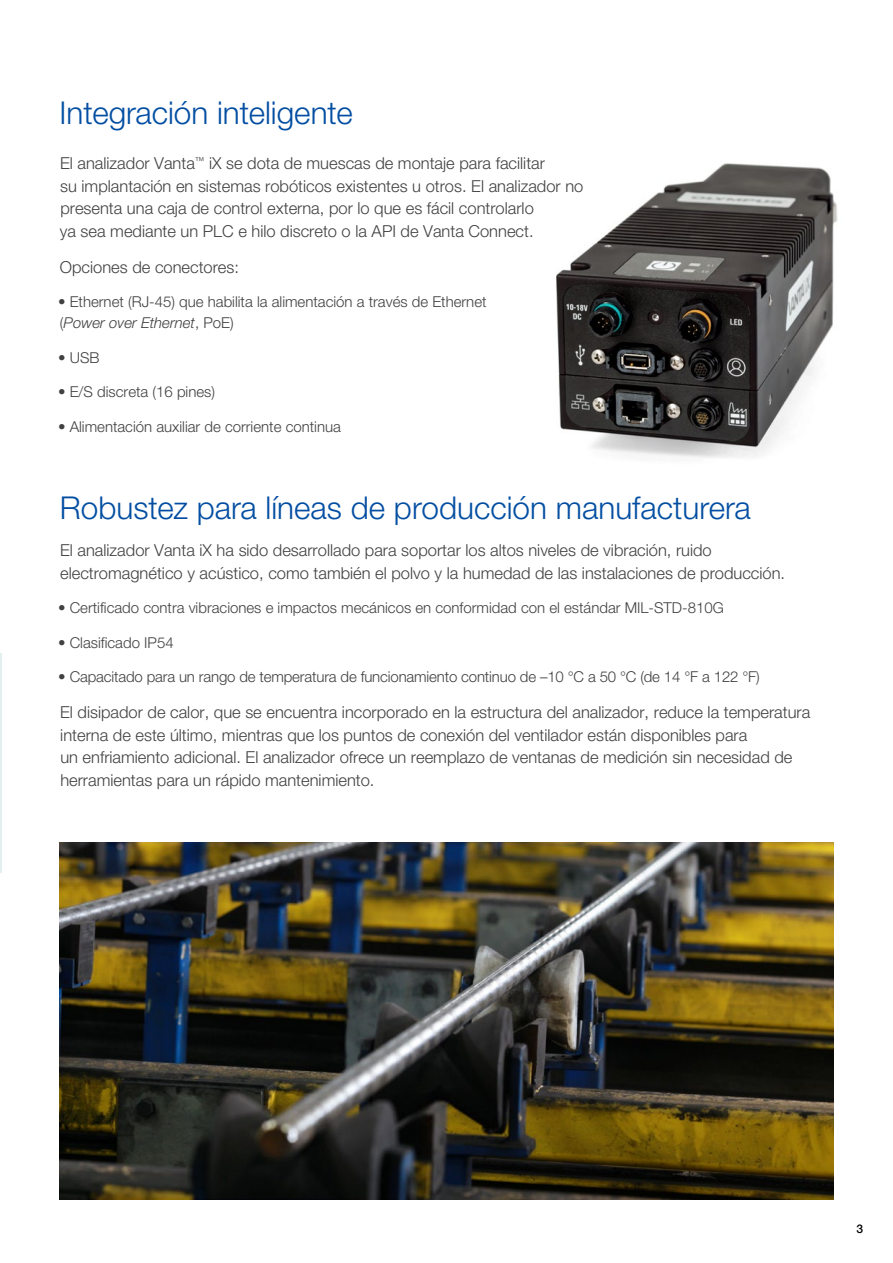
<style>
.page{position:relative;width:893px;height:1263px;background:#fff}
.page>*{position:absolute;margin:0;border:0;box-sizing:border-box;transform-origin:0 0}
.Title_1{font:300 31.5px "Helvetica Neue LTW1 G";color:#034ea2}
.Text{font:300 16.5px/22.5px "Helvetica Neue LTW1 G";color:#414042}
.Text-2{font:300 15px/21px "Helvetica Neue LTW1 G";color:#414042}
.t1{font:500 12px "Helvetica Neue LTW1 G";color:#000}
.s1{font-style:italic}
</style>
<div class="page">
<img style="left:556px;top:163px;width:282px;height:295px">
<img style="left:60px;top:843px;width:773px;height:356px">
<hr style="left:0;top:653px;width:1px;height:220px;background:#e3eeef">
<p class="Title_1" style="left:60px;top:93px;width:295px">Integración inteligente</p>
<p class="Text" style="left:60px;top:152px;width:525px">El analizador Vanta<sup>™</sup> iX se dota de muescas de montaje para facilitar<br>su implantación en sistemas robóticos existentes u otros. El analizador no presenta una caja de control externa, por lo que es fácil controlarlo<br>ya sea mediante un PLC e hilo discreto o la API de Vanta Connect.</p>
<p class="Text" style="left:60px;top:255px;width:181px">Opciones de conectores:</p>
<p class="Text-2" style="left:58px;top:291px;width:430px">• Ethernet (RJ-45) que habilita la alimentación a través de Ethernet (<span class="s1">Power over Ethernet</span>, PoE)</p>
<p class="Text-2" style="left:58px;top:347px;width:43px">• USB</p>
<p class="Text-2" style="left:58px;top:381px;width:158px">• E/S discreta (16 pines)</p>
<p class="Text-2" style="left:58px;top:416px;width:284px">• Alimentación auxiliar de corriente continua</p>
<p class="Title_1" style="left:60px;top:489px;width:692px">Robustez para líneas de producción manufacturera</p>
<p class="Text" style="left:60px;top:539px;width:727px">El analizador Vanta iX ha sido desarrollado para soportar los altos niveles de vibración, ruido electromagnético y acústico, como también el polvo y la humedad de las instalaciones de producción.</p>
<p class="Text-2" style="left:58px;top:597px;width:667px">• Certificado contra vibraciones e impactos mecánicos en conformidad con el estándar MIL-STD-810G</p>
<p class="Text-2" style="left:58px;top:632px;width:117px">• Clasificado IP54</p>
<p class="Text-2" style="left:58px;top:666px;width:703px">• Capacitado para un rango de temperatura de funcionamiento continuo de –10 °C a 50 °C (de 14 °F a 122 °F)</p>
<p class="Text" style="left:60px;top:701px;width:752px">El disipador de calor, que se encuentra incorporado en la estructura del analizador, reduce la temperatura interna de este último, mientras que los puntos de conexión del ventilador están disponibles para<br>un enfriamiento adicional. El analizador ofrece un reemplazo de ventanas de medición sin necesidad de herramientas para un rápido mantenimiento.</p>
<p class="t1" style="left:856px;top:1222px;width:8px">3</p>
</div>
